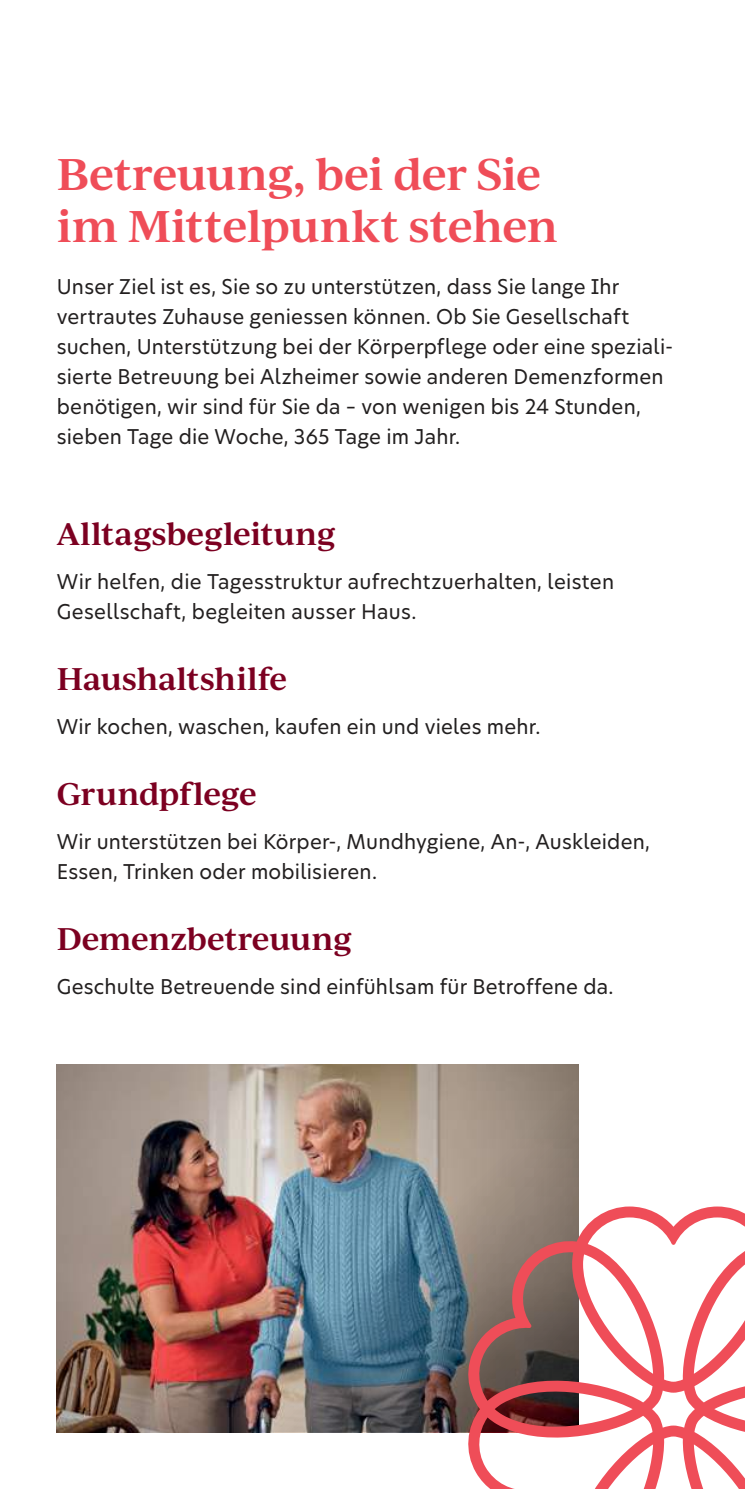
<style>
.page{position:relative;width:745px;height:1489px;background:#fff}
.page>*{position:absolute;margin:0;border:0;box-sizing:border-box;transform-origin:0 0}
.t1{font:600 42.5px/52.5px "Ivy Journal";letter-spacing:-.015em;color:#ef4d58}
.t2{font:600 30px "Ivy Journal";letter-spacing:-.01em;color:#7c0021}
.t3{font:20px/30px "New Hero";letter-spacing:.01em;color:#221f1f}
</style>
<div class="page">
<img style="left:57px;top:1064px;width:521px;height:367px">
<svg style="left:468px;top:1206px;width:276px;height:282px"></svg>
<h1 class="t1" style="left:57px;top:151px;width:502px">Betreuung, bei der Sie im Mittelpunkt stehen</h1>
<p class="t3" style="left:57px;top:271px;width:617px">Unser Ziel ist es, Sie so zu unterstützen, dass Sie lange Ihr vertrautes Zuhause geniessen können. Ob Sie Gesellschaft suchen, Unterstützung bei der Körperpflege oder eine speziali&shy;sierte Betreuung bei Alzheimer sowie anderen Demenzformen benötigen, wir sind für Sie da – von wenigen bis 24 Stunden, sieben Tage die Woche, 365 Tage im Jahr.</p>
<h2 class="t2" style="left:57px;top:521px;width:280px">Alltagsbegleitung</h2>
<p class="t3" style="left:57px;top:566px;width:558px">Wir helfen, die Tagesstruktur aufrechtzuerhalten, leisten<br>Gesellschaft, begleiten ausser Haus.</p>
<h2 class="t2" style="left:57px;top:666px;width:232px">Haushaltshilfe</h2>
<p class="t3" style="left:57px;top:711px;width:485px">Wir kochen, waschen, kaufen ein und vieles mehr.</p>
<h2 class="t2" style="left:57px;top:781px;width:201px">Grundpflege</h2>
<p class="t3" style="left:57px;top:826px;width:594px">Wir unterstützen bei Körper-, Mundhygiene, An-, Auskleiden,<br>Essen, Trinken oder mobilisieren.</p>
<h2 class="t2" style="left:57px;top:926px;width:297px">Demenzbetreuung</h2>
<p class="t3" style="left:57px;top:971px;width:558px">Geschulte Betreuende sind einfühlsam für Betroffene da.</p>
</div>
